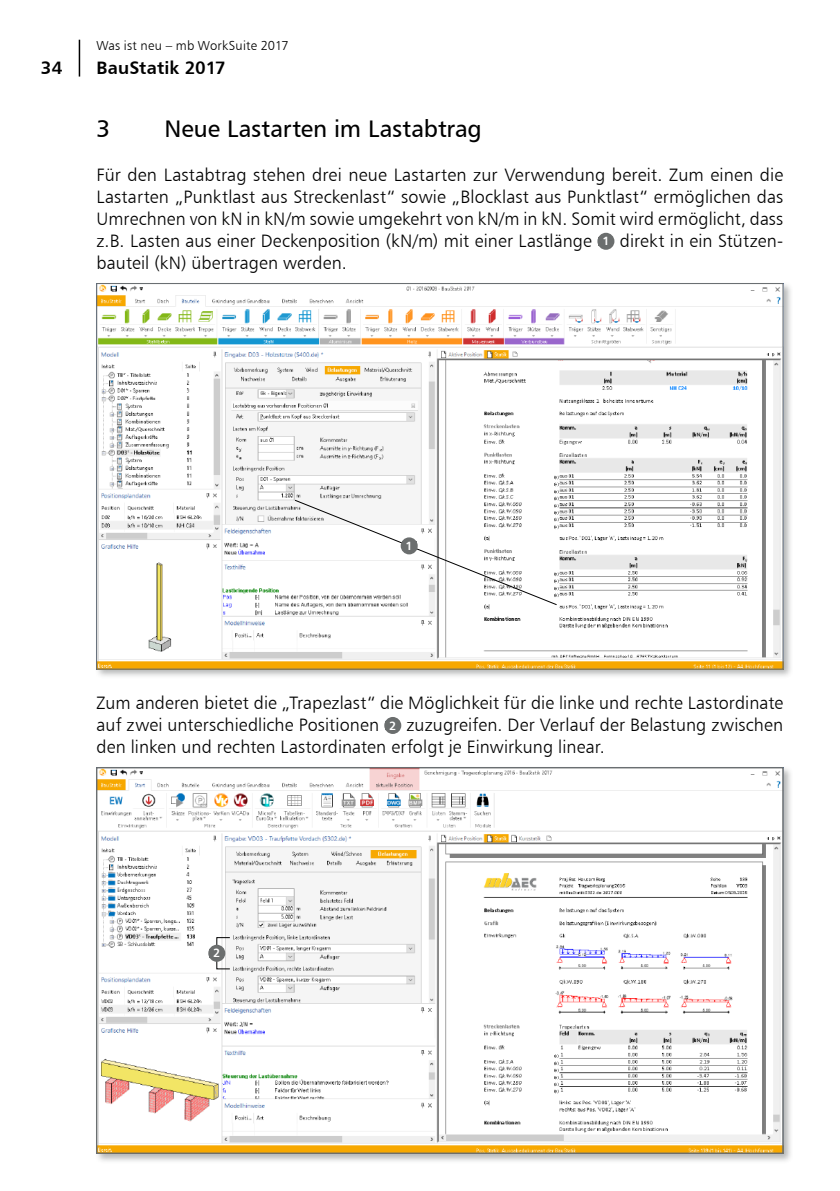
<style>
.page{position:relative;width:840px;height:1191px;background:#fff}
.page>*{position:absolute;margin:0;border:0;box-sizing:border-box;transform-origin:0 0}
.t1{font:24px "Humanist 777 BT Roman B";letter-spacing:-.005em;color:#000}
._4_Grundtext{font:18px/22px "Humanist 777 BT Light B";letter-spacing:.005em;color:#000}
.t2{font:18px "Humanist 777 BT Bold B";letter-spacing:.005em;color:#000}
.t3{font:13px "Humanist 777 BT Light B";letter-spacing:.015em;color:#000}
.t4{font:12px "Humanist 777 BT Bold B";color:#fff}
</style>
<div class="page">
<hr style="left:79px;top:40px;width:1px;height:37px;background:#000">
<div style="left:597px;top:233px;width:17px;height:17px;background:#6b6e6e;border-radius:50%"></div>
<div style="left:95px;top:281px;width:697px;height:398px;background:#6b6e6e;opacity:.5"></div>
<img style="left:98px;top:285px;width:682px;height:382px">
<svg style="left:293px;top:499px;width:264px;height:107px"></svg>
<svg style="left:400px;top:537px;width:17px;height:17px"></svg>
<div style="left:402px;top:542px;width:14px;height:8px;background:#6b6e6e"></div>
<div style="left:384px;top:717px;width:17px;height:17px;background:#6b6e6e;border-radius:50%"></div>
<div style="left:95px;top:765px;width:697px;height:398px;background:#6b6e6e;opacity:.5"></div>
<img style="left:98px;top:769px;width:682px;height:382px">
<svg style="left:208px;top:944px;width:17px;height:17px"></svg>
<div style="left:209px;top:949px;width:15px;height:8px;background:#6b6e6e"></div>
<p class="t3" style="left:96px;top:37px;width:194px">Was ist neu – mb WorkSuite 2017</p>
<p class="t2" style="left:41px;top:56px;width:23px">34</p>
<p class="t2" style="left:96px;top:56px;width:131px">BauStatik 2017</p>
<p class="t1" style="left:96px;top:114px;width:15px">3</p>
<p class="t1" style="left:164px;top:114px;width:318px">Neue Lastarten im Lastabtrag</p>
<p class="_4_Grundtext" style="left:96px;top:163px;width:687px;text-align:justify">Für den Lastabtrag stehen drei neue Lastarten zur Verwendung bereit. Zum einen die Lastarten „Punktlast aus Streckenlast“ sowie „Blocklast aus Punktlast“ ermöglichen das Umrechnen von kN in kN/m sowie umgekehrt von kN/m in kN. Somit wird ermöglicht, dass z.B. Lasten aus einer Deckenposition (kN/m) mit einer Lastlänge</p>
<p class="t4" style="left:602px;top:234px;width:9px">1</p>
<p class="_4_Grundtext" style="left:619px;top:229px;width:163px">direkt in ein Stützen-</p>
<p class="_4_Grundtext" style="left:96px;top:251px;width:252px">bauteil (kN) übertragen werden.</p>
<p class="t4" style="left:405px;top:538px;width:9px">1</p>
<p class="_4_Grundtext" style="left:96px;top:691px;width:687px">Zum anderen bietet die „Trapezlast“ die Möglichkeit für die linke und rechte Lastordinate auf zwei unterschiedliche Positionen</p>
<p class="_4_Grundtext" style="left:96px;top:713px;width:687px;text-indent:310px">zuzugreifen. Der Verlauf der Belastung zwischen den linken und rechten Lastordinaten erfolgt je Einwirkung linear.</p>
<p class="t4" style="left:389px;top:718px;width:9px">2</p>
<p class="t4" style="left:213px;top:945px;width:9px">2</p>
</div>
